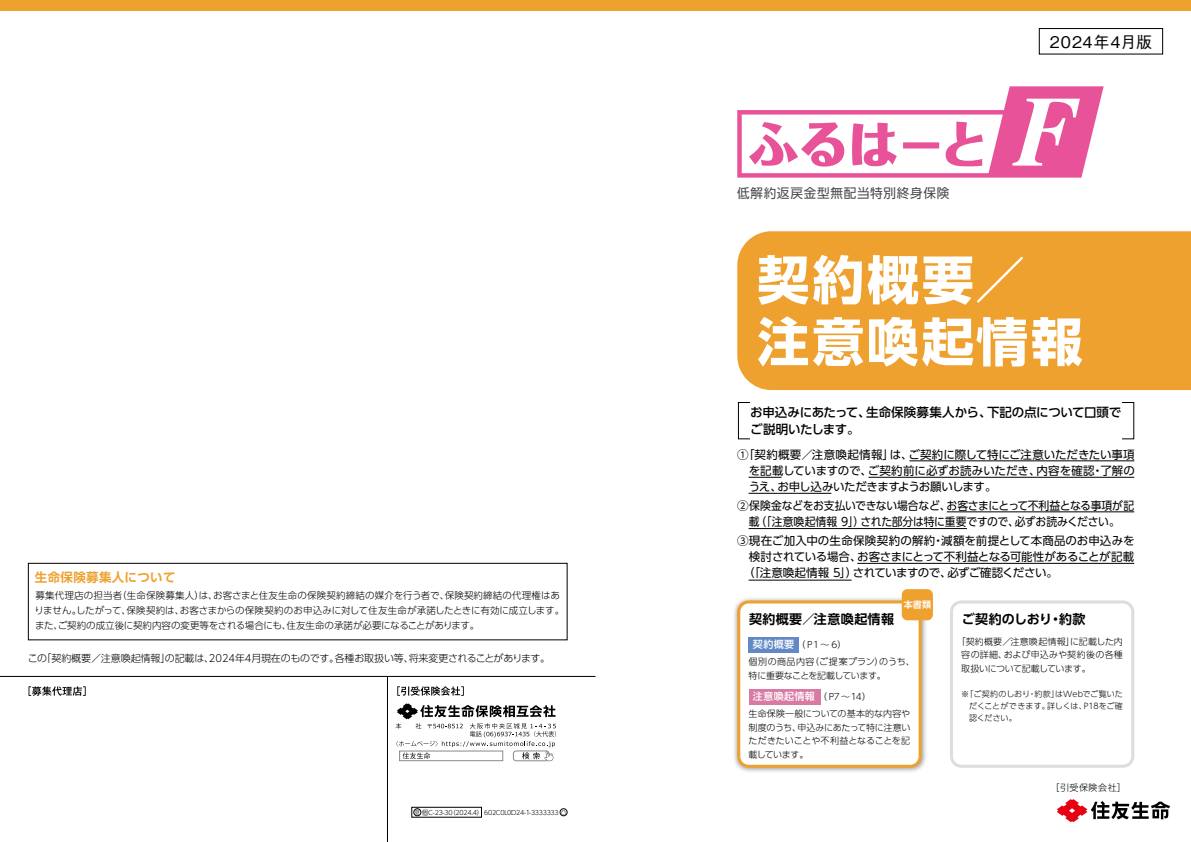
<style>
.page{position:relative;width:1191px;height:842px;background:#fff}
.page>*{position:absolute;margin:0;border:0;box-sizing:border-box;transform-origin:0 0}
.t1{font:700 52px/62px "UD Shin Go Pro";letter-spacing:.05em;color:#fff}
.t2{font:500 16px "Gothic BBB Pro";letter-spacing:.06em;color:#000}
.t3{font:13px "UD Shin Go Pro";letter-spacing:.055em;color:#4c4948}
.t4{font:700 13px "UD Shin Go Pro De";letter-spacing:.03em;color:#000}
.t5{font:700 13px "UD Shin Go Pro De";letter-spacing:.01em;color:#000}
.t6{font:500 12.5px/17px "UD Shin Go Pro";letter-spacing:-.025em;color:#000}
.t7{font:700 12.5px "UD Shin Go Pro De";letter-spacing:.025em;color:#eea12f}
.t8{font:11.5px/16px "UD Shin Go Pro";letter-spacing:-.02em;color:#000;text-align:justify}
.t9{font:11.5px "UD Shin Go Pro";letter-spacing:.01em;color:#000}
.t10{font:11.5px "UD Shin Go Pro";letter-spacing:-.045em;color:#000}
.t11{font:300 10px "UD Shin Go Pro";letter-spacing:-.01em;color:#000}
.t12{font:500 10px "UD Shin Go Pro";letter-spacing:.04em;color:#fff}
.t13{font:300 9.5px/15px "UD Shin Go Pro";color:#000}
.t14{font:300 9px/13.5px "UD Shin Go Pro";letter-spacing:-.015em;color:#000;text-align:justify}
.t15{font:700 9px "UD Shin Go Pro De";color:#fff}
.t16{font:300 8px/12px "UD Shin Go Pro";letter-spacing:-.005em;color:#000;text-align:justify}
.t17{font:300 6.4px "UD Shin Go Pro";letter-spacing:-.045em;color:#000}
.s1{font-size:5px}
</style>
<div class="page">
<img style="left:734px;top:598px;width:195px;height:174px">
<svg style="left:737px;top:600px;width:184px;height:168px"></svg>
<svg style="left:950px;top:600px;width:184px;height:168px"></svg>
<div style="left:0;top:0;width:1191px;height:11px;background:#eea12f"></div>
<div style="left:737px;top:231px;width:454px;height:159px;background:#eea12f"></div>
<svg style="left:29px;top:686px;width:57px;height:10px"></svg>
<div style="left:748px;top:637px;width:51px;height:15px;background:#6289c6"></div>
<div style="left:748px;top:689px;width:72px;height:15px;background:#d87aa3"></div>
<div style="left:901px;top:589px;width:32px;height:31px;background:#eea12f;border-radius:6px"></div>
<svg style="left:1057px;top:799px;width:113px;height:23px"></svg>
<svg style="left:737px;top:86px;width:366px;height:92px"></svg>
<div style="left:1039px;top:28px;width:123px;height:26px;border:1px solid #000"></div>
<div style="left:28px;top:563px;width:539px;height:77px;border:1px solid #000"></div>
<div style="left:411px;top:807px;width:70px;height:10px;border:1px solid #000"></div>
<div style="left:414px;top:808px;width:7px;height:8px;border:1px solid #000;border-radius:50%"></div>
<div style="left:560px;top:808px;width:7px;height:8px;border:1px solid #000;border-radius:50%"></div>
<hr style="left:909px;top:460px;width:225px;height:1px;background:#000">
<hr style="left:946px;top:511px;width:188px;height:1px;background:#000">
<hr style="left:857px;top:563px;width:277px;height:1px;background:#000">
<hr style="left:748px;top:528px;width:219px;height:1px;background:#000">
<hr style="left:748px;top:580px;width:103px;height:1px;background:#000">
<hr style="left:868px;top:477px;width:266px;height:1px;background:#000">
<hr style="left:748px;top:477px;width:33px;height:1px;background:#000">
<hr style="left:748px;top:493px;width:83px;height:1px;background:#000">
<svg style="left:395px;top:703px;width:161px;height:58px"></svg>
<hr style="left:0;top:676px;width:595px;height:1px;background:#000">
<hr style="left:387px;top:676px;width:1px;height:166px;background:#000">
<svg style="left:397px;top:686px;width:67px;height:10px"></svg>
<p class="t7" style="left:35px;top:567px;width:142px">生命保険募集人について</p>
<p class="t13" style="left:35px;top:587px;width:531px">募集代理店の担当者（生命保険募集人）は、お客さまと住友生命の保険契約締結の媒介を行う者で、保険契約締結の代理権はありません。したがって、保険契約は、お客さまからの保険契約のお申込みに対して住友生命が承諾したときに有効に成立します。また、ご契約の成立後に契約内容の変更等をされる場合にも、住友生命の承諾が必要になることがあります。</p>
<p class="t11" style="left:28px;top:650px;width:524px">この「契約概要／注意喚起情報」の記載は、2024年4月現在のものです。各種お取扱い等、将来変更されることがあります。</p>
<p class="t17" style="left:415px;top:807px;width:153px"><span class="s1">登</span>個C-23-30（2024.4） 602C0L0D24-1-3333333 <span class="s1">凸</span></p>
<p class="t3" style="left:737px;top:183px;width:214px">低解約返戻金型無配当特別終身保険</p>
<h2 class="t2" style="left:1050px;top:29px;width:104px">2024年4月版</h2>
<h1 class="t1" style="left:757px;top:247px;width:327px">契約概要／注意喚起情報</h1>
<p class="t6" style="left:750px;top:403px;width:372px">お申込みにあたって、生命保険募集人から、下記の点について口頭でご説明いたします。</p>
<p class="t8" style="left:749px;top:446px;width:388px;text-indent:-12px">①「契約概要／注意喚起情報」は、ご契約に際して特にご注意いただきたい事項を記載していますので、ご契約前に必ずお読みいただき、内容を確認・了解のうえ、お申し込みいただきますようお願いします。</p>
<p class="t8" style="left:737px;top:497px;width:398px;text-align:center">②保険金などをお支払いできない場合など、お客さまにとって不利益となる事項が記載（「注意喚起情報 9」）された部分は特に重要ですので、必ずお読みください。</p>
<p class="t9" style="left:737px;top:531px;width:399px">③現在ご加入中の生命保険契約の解約・減額を前提として本商品のお申込みを</p>
<p class="t8" style="left:749px;top:548px;width:387px">検討されている場合、お客さまにとって不利益となる可能性があることが記載</p>
<p class="t10" style="left:743px;top:563px;width:316px">（｢注意喚起情報 5｣）されていますので、必ずご確認ください。</p>
<p class="t4" style="left:749px;top:609px;width:147px">契約概要／注意喚起情報</p>
<p class="t12" style="left:753px;top:636px;width:43px">契約概要</p>
<p class="t14" style="left:796px;top:637px;width:52px">（Ｐ1 ～ 6）</p>
<p class="t15" style="left:903px;top:597px;width:29px">本書類</p>
<p class="t14" style="left:748px;top:655px;width:168px">個別の商品内容（ご提案プラン）のうち、特に重要なことを記載しています。</p>
<p class="t12" style="left:753px;top:688px;width:63px">注意喚起情報</p>
<p class="t14" style="left:818px;top:690px;width:55px">（Ｐ7～14）</p>
<p class="t14" style="left:748px;top:707px;width:163px">生命保険一般についての基本的な内容や制度のうち、申込みにあたって特に注意いただきたいことや不利益となることを記載しています。</p>
<p class="t5" style="left:961px;top:609px;width:125px">ご契約のしおり・約款</p>
<p class="t14" style="left:961px;top:634px;width:163px;text-indent:-4px">「契約概要／注意喚起情報」に記載した内容の詳細、および申込みや契約後の各種取扱いについて記載しています。</p>
<p class="t16" style="left:969px;top:688px;width:155px;text-indent:-8px">※「ご契約のしおり・約款」はWebでご覧いただくことができます。詳しくは、P18をご確認ください。</p>
<p class="t14" style="left:1050px;top:780px;width:77px">［引受保険会社］</p>
</div>
